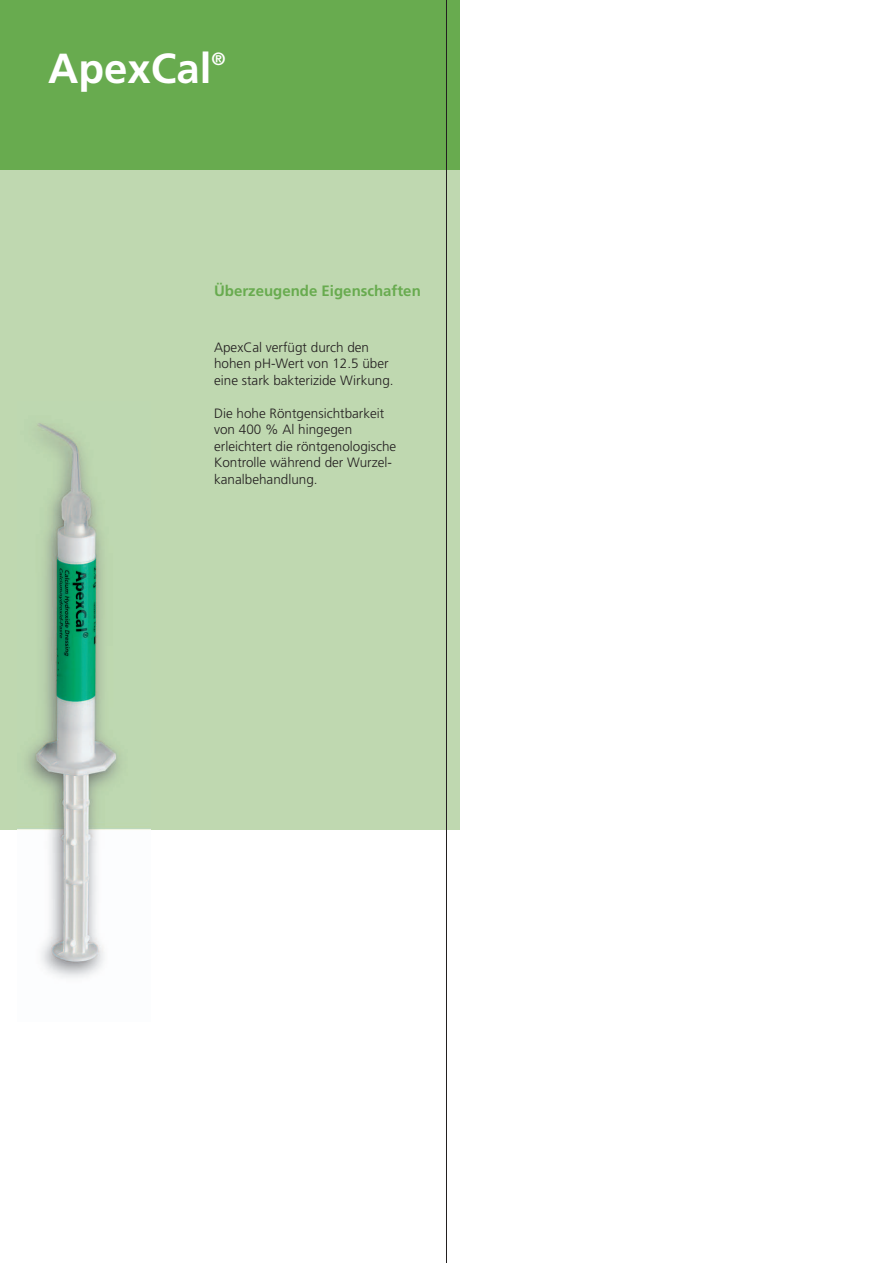
<style>
.page{position:relative;width:893px;height:1263px;background:#fff}
.page>*{position:absolute;margin:0;border:0;box-sizing:border-box;transform-origin:0 0}
.t1{font:700 42px "Frutiger";color:#fff}
.t2{font:700 17.7px "Frutiger";color:#fff}
.t3{font:700 15px "Frutiger";color:#68ab4f}
.t4{font:300 13.5px/16.5px "Frutiger";color:#231f20}
</style>
<div class="page">
<div style="left:0;top:161px;width:459px;height:668px;background:#bfd8b0"></div>
<div style="left:0;top:0;width:459px;height:170px;background:#68ab4f"></div>
<img style="left:17px;top:423px;width:133px;height:555px">
<hr style="left:446px;top:0;width:1px;height:1263px;background:#231f20">
<h1 class="t1" style="left:48px;top:51px;width:165px">ApexCal</h1>
<h2 class="t2" style="left:212px;top:52px;width:16px">®</h2>
<p class="t3" style="left:214px;top:285px;width:208px">Überzeugende Eigenschaften</p>
<p class="t4" style="left:214px;top:340px;width:181px">ApexCal verfügt durch den hohen pH-Wert von 12.5 über eine stark bakterizide Wirkung.</p>
<p class="t4" style="left:214px;top:406px;width:184px">Die hohe Röntgensichtbarkeit von 400 % Al hingegen erleichtert die röntgenologische<br>Kontrolle während der Wurzel&shy;kanalbehandlung.</p>
</div>
